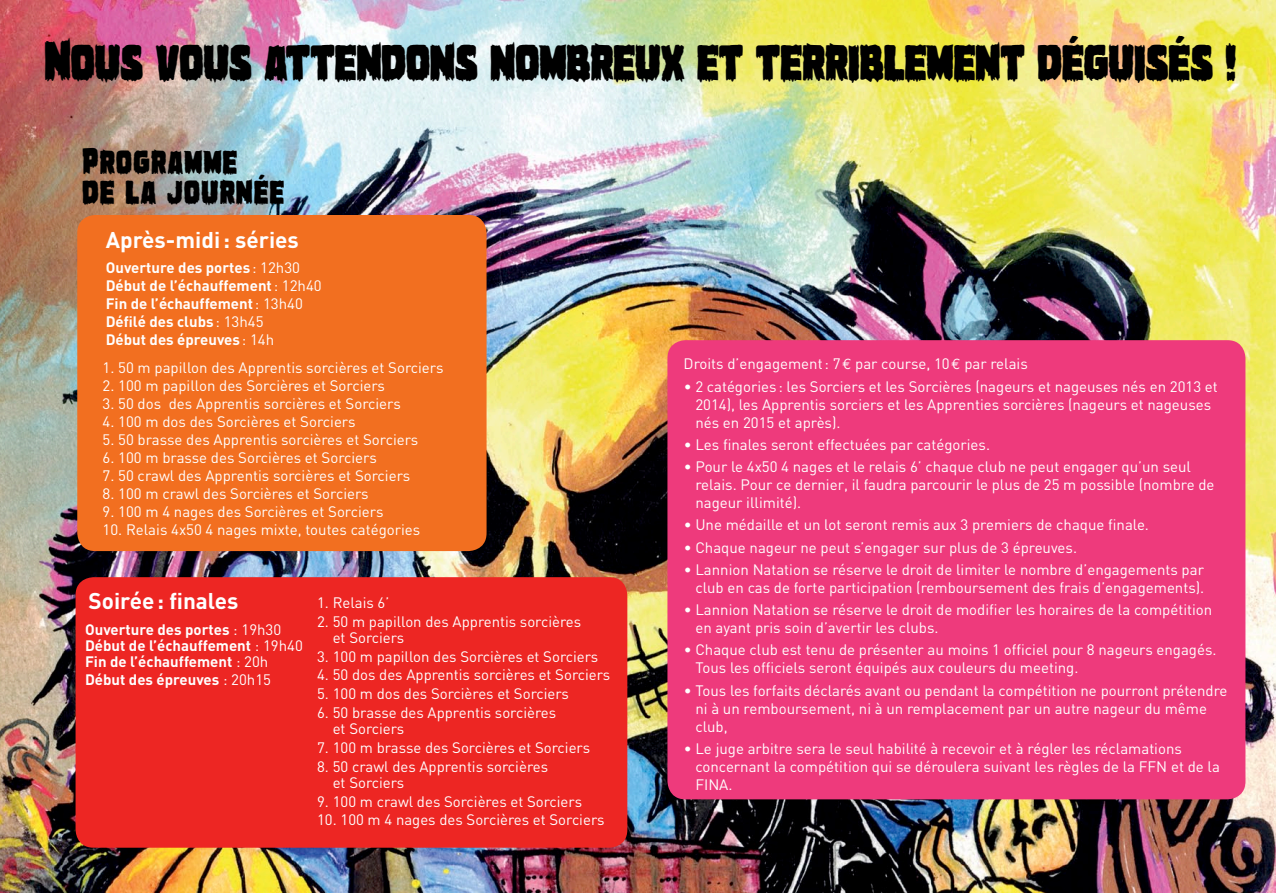
<style>
.page{position:relative;width:1276px;height:893px;background:#fff}
.page>*{position:absolute;margin:0;border:0;box-sizing:border-box;transform-origin:0 0}
.t1{font:50.1px "Marsh Thing";color:#000;scale:.88 1}
.t2{font:32.85px/30.6px "Marsh Thing";letter-spacing:.05em;color:#000;scale:.88 1}
.t3{font:700 22.5px "DIN";color:#fff}
.t4{font:15px/18px "DIN";color:#fff}
.t5{font:700 15px/18px "DIN";color:#fff}
.s1{font-weight:400}
.s2{font-family:"Euro Mono"}
</style>
<div class="page">
<img style="left:0;top:0;width:1276px;height:893px">
<div style="left:77px;top:215px;width:409px;height:336px;background:#f26f20;border-radius:18px"></div>
<div style="left:76px;top:577px;width:551px;height:271px;background:#ed2623;border-radius:18px"></div>
<div style="left:667px;top:340px;width:578px;height:459px;background:#ee3a7c;border-radius:18px"></div>
<h1 class="t1" style="left:45px;top:36px;width:1355px">Nous vous attendons nombreux et terriblement dÉguisÉs !</h1>
<h2 class="t2" style="left:82px;top:146px;width:231px">Programme<br>de la journée</h2>
<h3 class="t3" style="left:106px;top:225px;width:195px">Après-midi: séries</h3>
<p class="t5" style="left:106px;top:258px;width:217px">Ouverture des portes<span class="s1">: 12h30<br></span>Début de l’échauffement<span class="s1">: 12h40<br></span>Fin de l’échauffement<span class="s1">: 13h40<br></span>Défilé des clubs<span class="s1">: 13h45<br></span>Début des épreuves<span class="s1">: 14h</span></p>
<p class="t4" style="left:103px;top:358px;width:342px">1. 50 m papillon des Apprentis sorcières et Sorciers</p>
<p class="t4" style="left:103px;top:376px;width:284px">2. 100 m papillon des Sorcières et Sorciers</p>
<p class="t4" style="left:103px;top:394px;width:300px">3. 50 dos des Apprentis sorcières et Sorciers</p>
<p class="t4" style="left:103px;top:412px;width:254px">4. 100 m dos des Sorcières et Sorciers</p>
<p class="t4" style="left:103px;top:430px;width:317px">5. 50 brasse des Apprentis sorcières et Sorciers</p>
<p class="t4" style="left:103px;top:448px;width:276px">6. 100 m brasse des Sorcières et Sorciers</p>
<p class="t4" style="left:103px;top:466px;width:309px">7. 50 crawl des Apprentis sorcières et Sorciers</p>
<p class="t4" style="left:103px;top:484px;width:268px">8. 100 m crawl des Sorcières et Sorciers</p>
<p class="t4" style="left:103px;top:502px;width:282px">9. 100 m 4 nages des Sorcières et Sorciers</p>
<p class="t4" style="left:103px;top:520px;width:319px">10. Relais 4x50 4 nages mixte, toutes catégories</p>
<h3 class="t3" style="left:88px;top:587px;width:151px">Soirée: finales</h3>
<p class="t5" style="left:85px;top:621px;width:219px;line-height:16.2px">Ouverture des portes <span class="s1">: 19h30<br></span>Début de l’échauffement <span class="s1">: 19h40<br></span>Fin de l’échauffement <span class="s1">: 20h</span></p>
<p class="t5" style="left:85px;top:670px;width:187px">Début des épreuves <span class="s1">: 20h15</span></p>
<p class="t4" style="left:317px;top:593px;width:74px">1. Relais 6’</p>
<p class="t4" style="left:333px;top:613px;width:250px;line-height:16.5px;text-indent:-16px">2. 50 m papillon des Apprentis sorcières et Sorciers</p>
<p class="t4" style="left:317px;top:647px;width:283px">3. 100 m papillon des Sorcières et Sorciers</p>
<p class="t4" style="left:317px;top:666px;width:295px">4. 50 dos des Apprentis sorcières et Sorciers</p>
<p class="t4" style="left:317px;top:684px;width:253px">5. 100 m dos des Sorcières et Sorciers</p>
<p class="t4" style="left:333px;top:704px;width:225px;line-height:16.5px;text-indent:-16px">6. 50 brasse des Apprentis sorcières et Sorciers</p>
<p class="t4" style="left:317px;top:738px;width:274px">7. 100 m brasse des Sorcières et Sorciers</p>
<p class="t4" style="left:333px;top:757px;width:217px;line-height:16.5px;text-indent:-16px">8. 50 crawl des Apprentis sorcières et Sorciers</p>
<p class="t4" style="left:317px;top:792px;width:266px">9. 100 m crawl des Sorcières et Sorciers</p>
<p class="t4" style="left:317px;top:811px;width:289px">10. 100 m 4 nages des Sorcières et Sorciers</p>
<p class="t4" style="left:683px;top:355px;width:346px">Droits d’engagement: 7<span class="s2">E</span> par course, 10<span class="s2">E</span> par relais</p>
<p class="t4" style="left:695px;top:377px;width:524px;text-indent:-12px">• 2 catégories : les Sorciers et les Sorcières (nageurs et nageuses nés en 2013 et<br>2014), les Apprentis sorciers et les Apprenties sorcières (nageurs et nageuses nés en 2015 et après).</p>
<p class="t4" style="left:683px;top:435px;width:308px">• Les finales seront effectuées par catégories.</p>
<p class="t4" style="left:695px;top:457px;width:521px;text-indent:-12px">• Pour le 4x50 4 nages et le relais 6’ chaque club ne peut engager qu’un seul relais. Pour ce dernier, il faudra parcourir le plus de 25 m possible (nombre de nageur illimité).</p>
<p class="t4" style="left:683px;top:516px;width:467px">• Une médaille et un lot seront remis aux 3 premiers de chaque finale.</p>
<p class="t4" style="left:683px;top:538px;width:395px">• Chaque nageur ne peut s’engager sur plus de 3 épreuves.</p>
<p class="t4" style="left:683px;top:560px;width:522px;text-align:right">• Lannion Natation se réserve le droit de limiter le nombre d’engagements par club en cas de forte participation (remboursement des frais d’engagements).</p>
<p class="t4" style="left:695px;top:600px;width:518px;text-indent:-12px">• Lannion Natation se réserve le droit de modifier les horaires de la compétition en ayant pris soin d’avertir les clubs.</p>
<p class="t4" style="left:695px;top:641px;width:523px;text-indent:-12px">• Chaque club est tenu de présenter au moins 1 officiel pour 8 nageurs engagés.<br>Tous les officiels seront équipés aux couleurs du meeting.</p>
<p class="t4" style="left:695px;top:681px;width:534px;text-indent:-12px">• Tous les forfaits déclarés avant ou pendant la compétition ne pourront prétendre ni à un remboursement, ni à un remplacement par un autre nageur du même club,</p>
<p class="t4" style="left:695px;top:739px;width:526px;text-indent:-12px">• Le juge arbitre sera le seul habilité à recevoir et à régler les réclamations concernant la compétition qui se déroulera suivant les règles de la FFN et de la<br>FINA.</p>
</div>
